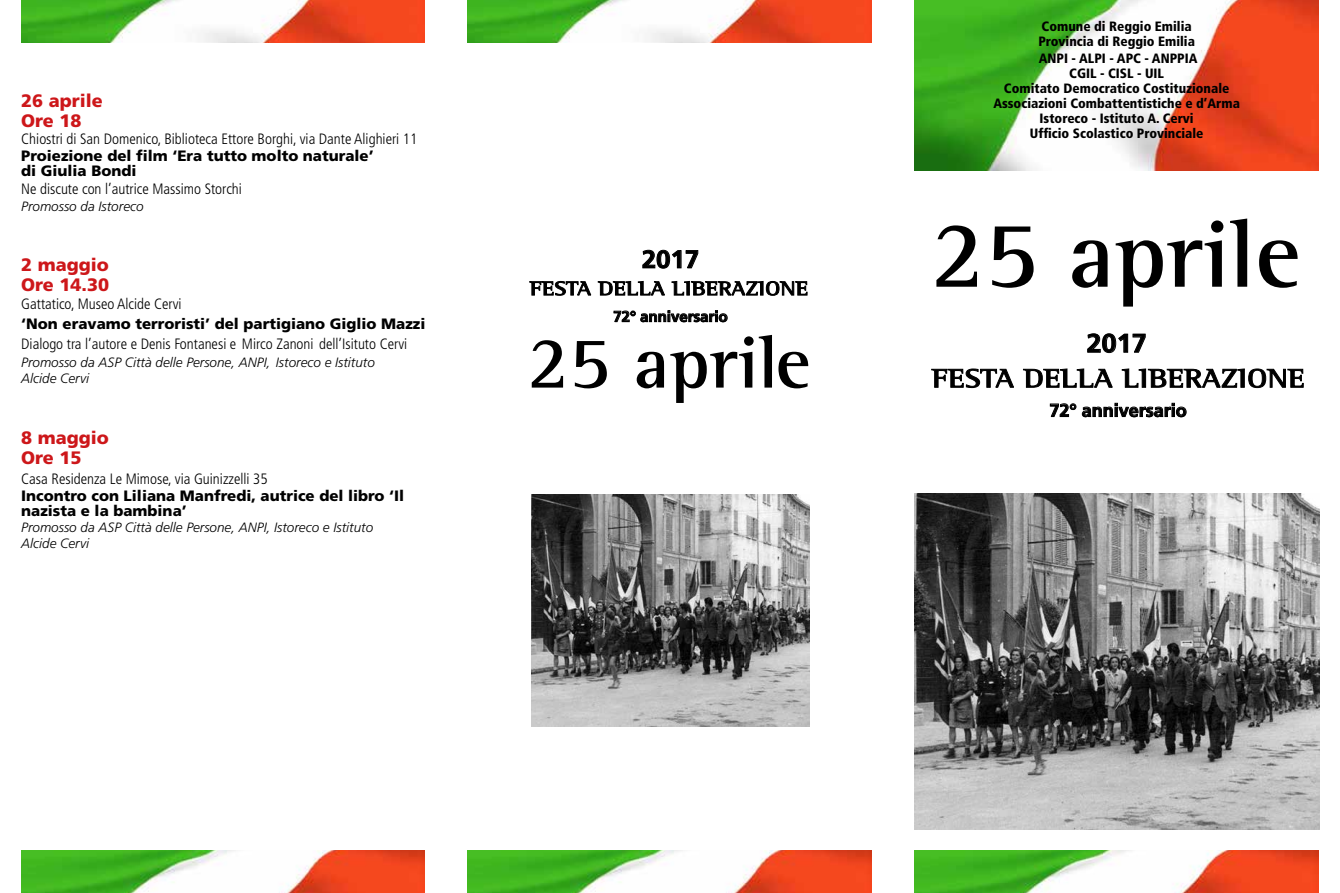
<style>
.page{position:relative;width:1340px;height:893px;background:#fff}
.page>*{position:absolute;margin:0;border:0;box-sizing:border-box;transform-origin:0 0}
.t1{font:700 25.95px "Frutiger LT Std";color:#000;scale:1.04 1}
.t2{font:700 24.75px "Frutiger LT Std";color:#000;scale:1.04 1}
.t3{font:900 18px/20.1px "Frutiger LT Std";color:#cd171a}
.t4{font:700 18px "Frutiger LT Std";color:#000}
.t5{font:300 condensed 15px "Frutiger LT Std";color:#000}
.t6{font:900 15px/15px "Frutiger LT Std";color:#000}
.t7{font:700 15px "Frutiger LT Std";color:#000}
.t8{font:900 condensed 13.5px/15px "Frutiger LT Std";color:#000}
.t9{font:italic 300 13.5px/16.5px "Frutiger LT Std";color:#000}
</style>
<div class="page">
<img style="left:914px;top:493px;width:405px;height:336px">
<img style="left:914px;top:850px;width:404px;height:43px">
<img style="left:914px;top:0;width:404px;height:170px">
<img style="left:468px;top:0;width:403px;height:43px">
<img style="left:21px;top:0;width:403px;height:43px">
<img style="left:468px;top:850px;width:403px;height:43px">
<img style="left:21px;top:850px;width:403px;height:43px">
<svg style="left:531px;top:335px;width:277px;height:68px"></svg>
<svg style="left:936px;top:219px;width:361px;height:88px"></svg>
<svg style="left:1050px;top:403px;width:26px;height:14px"></svg>
<svg style="left:1082px;top:403px;width:104px;height:14px"></svg>
<svg style="left:1087px;top:334px;width:58px;height:19px"></svg>
<svg style="left:931px;top:369px;width:372px;height:19px"></svg>
<img style="left:531px;top:494px;width:278px;height:232px">
<svg style="left:529px;top:281px;width:278px;height:14px"></svg>
<svg style="left:642px;top:250px;width:56px;height:18px"></svg>
<svg style="left:613px;top:310px;width:114px;height:12px"></svg>
<p class="t3" style="left:21px;top:91px;width:83px">26 aprile<br>Ore 18</p>
<p class="t5" style="left:21px;top:131px;width:397px">Chiostri di San Domenico, Biblioteca Ettore Borghi, via Dante Alighieri 11</p>
<p class="t6" style="left:21px;top:149px;width:354px">Proiezione del film ‘Era tutto molto naturale’ di Giulia Bondi</p>
<p class="t5" style="left:21px;top:181px;width:222px">Ne discute con l’autrice Massimo Storchi</p>
<p class="t9" style="left:21px;top:198px;width:124px">Promosso da Istoreco</p>
<p class="t3" style="left:21px;top:255px;width:89px">2 maggio<br>Ore 14.30</p>
<p class="t5" style="left:21px;top:295px;width:162px">Gattatico, Museo Alcide Cervi</p>
<p class="t6" style="left:21px;top:316px;width:405px">‘Non eravamo terroristi’ del partigiano Giglio Mazzi</p>
<p class="t5" style="left:21px;top:335px;width:387px">Dialogo tra l’autore e Denis Fontanesi e Mirco Zanoni dell’Isituto Cervi</p>
<p class="t9" style="left:21px;top:354px;width:355px">Promosso da ASP Città delle Persone, ANPI, Istoreco e Istituto<br>Alcide Cervi</p>
<p class="t3" style="left:21px;top:427px;width:89px">8 maggio<br>Ore 15</p>
<p class="t5" style="left:21px;top:470px;width:248px">Casa Residenza Le Mimose, via Guinizzelli 35</p>
<p class="t6" style="left:21px;top:488px;width:384px">Incontro con Liliana Manfredi, autrice del libro ‘Il nazista e la bambina’</p>
<p class="t9" style="left:21px;top:519px;width:353px">Promosso da ASP Città delle Persone, ANPI, Istoreco e Istituto<br>Alcide Cervi</p>
<h2 class="t2" style="left:642px;top:245px;width:57px">2017</h2>
<p class="t7" style="left:613px;top:308px;width:116px">72° anniversario</p>
<p class="t8" style="left:1038px;top:19px;width:158px">Comune di Reggio Emilia<br>Provincia di Reggio Emilia</p>
<p class="t8" style="left:993px;top:51px;width:248px;text-align:center">ANPI - ALPI - APC - ANPPIA<br>CGIL - CISL - UIL<br>Comitato Democratico Costituzionale<br>Associazioni Combattentistiche e d’Arma<br>Istoreco - Istituto A. Cervi<br>Ufficio Scolastico Provinciale</p>
<h1 class="t1" style="left:1086px;top:328px;width:59px">2017</h1>
<p class="t4" style="left:1049px;top:400px;width:139px">72° anniversario</p>
</div>
